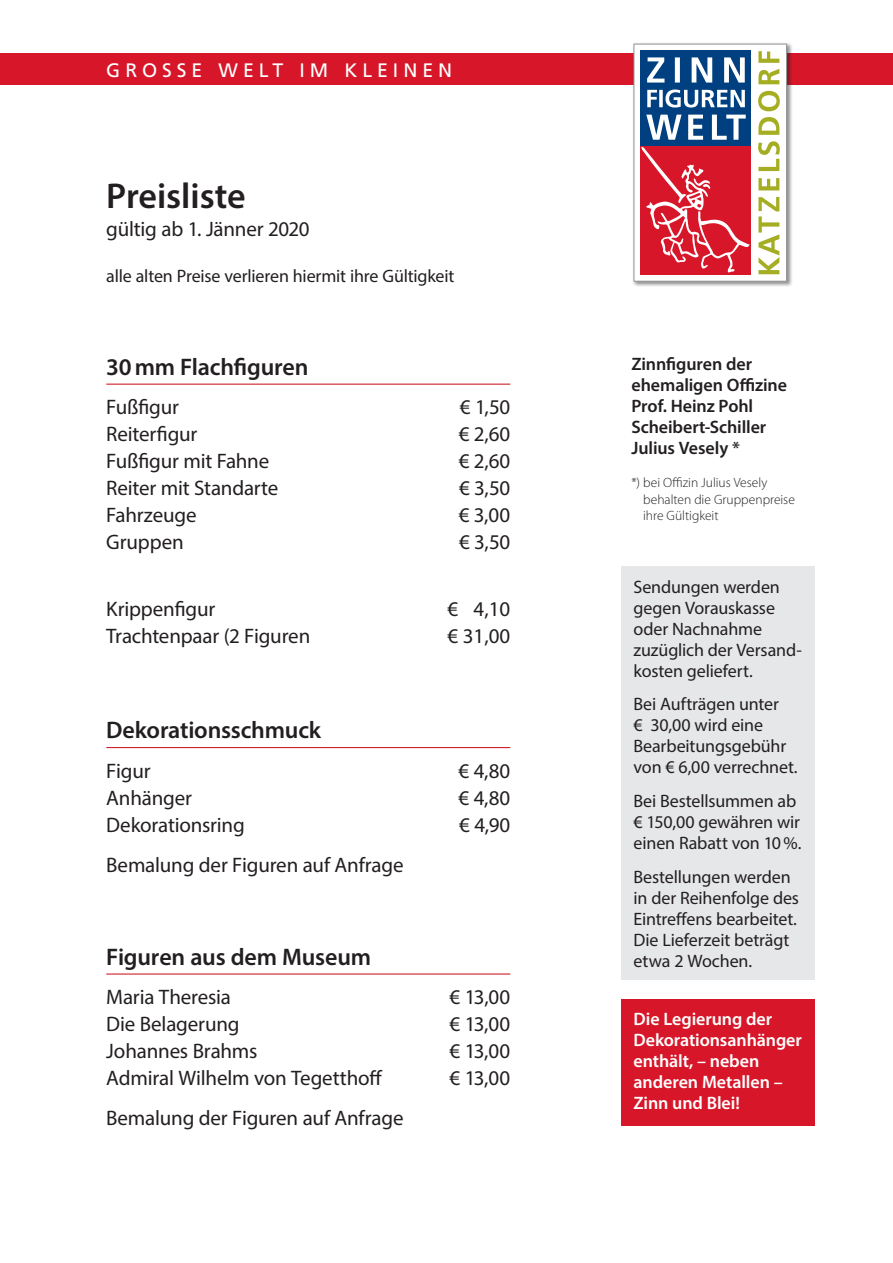
<style>
.page{position:relative;width:893px;height:1263px;background:#fff}
.page>*{position:absolute;margin:0;border:0;box-sizing:border-box;transform-origin:0 0}
.t1{font:600 36px "Myriad Pro";color:#231f20}
.t2{font:600 24px "Myriad Pro";letter-spacing:-.01em;color:#231f20}
.t3{font:21px "Myriad Pro";letter-spacing:-.01em;color:#231f20}
.t4{font:19.5px "Frutiger LT Std";letter-spacing:.255em;color:#fff}
.t5{font:18px/21px "Myriad Pro";letter-spacing:-.005em;color:#231f20}
.t6{font:600 18px/21px "Myriad Pro";letter-spacing:-.005em;color:#231f20}
.t7{font:600 18px/21px "Myriad Pro";letter-spacing:-.005em;color:#fff}
.t8{font:300 13.5px/16.5px "Myriad Pro";color:#231f20}
</style>
<div class="page">
<div style="left:0;top:53px;width:893px;height:32px;background:#d71729"></div>
<div style="left:632px;top:43px;width:161px;height:244px;background:#231f20;opacity:.5"></div>
<div style="left:634px;top:44px;width:153px;height:238px;background:#fff;border:1px solid #939598"></div>
<div style="left:641px;top:51px;width:110px;height:95px;background:#014080"></div>
<div style="left:641px;top:146px;width:110px;height:128px;background:#d71729"></div>
<svg style="left:758px;top:51px;width:22px;height:223px"></svg>
<svg style="left:647px;top:57px;width:98px;height:26px"></svg>
<svg style="left:646px;top:115px;width:100px;height:25px"></svg>
<svg style="left:647px;top:90px;width:98px;height:18px"></svg>
<svg style="left:641px;top:147px;width:109px;height:126px"></svg>
<div style="left:621px;top:566px;width:194px;height:414px;background:#e6e7e9"></div>
<div style="left:621px;top:999px;width:194px;height:126px;background:#d71729"></div>
<hr style="left:106px;top:384px;width:404px;height:1px;background:#d1232a">
<hr style="left:106px;top:747px;width:404px;height:1px;background:#d1232a">
<hr style="left:106px;top:973px;width:404px;height:1px;background:#d1232a">
<p class="t4" style="left:106px;top:59px;width:347px">GROSSE WELT IM KLEINEN</p>
<h1 class="t1" style="left:106px;top:173px;width:141px">Preisliste</h1>
<p class="t3" style="left:106px;top:216px;width:205px">gültig ab 1. Jänner 2020</p>
<p class="t5" style="left:106px;top:265px;width:350px">alle alten Preise verlieren hiermit ihre Gültigkeit</p>
<p class="t2" style="left:106px;top:351px;width:204px">30mm Flachfiguren</p>
<p class="t3" style="left:106px;top:394px;width:74px">Fußfigur</p>
<p class="t3" style="left:460px;top:394px;width:52px">€ 1,50</p>
<p class="t3" style="left:106px;top:421px;width:93px">Reiterfigur</p>
<p class="t3" style="left:459px;top:421px;width:53px">€ 2,60</p>
<p class="t3" style="left:106px;top:448px;width:165px">Fußfigur mit Fahne</p>
<p class="t3" style="left:459px;top:448px;width:53px">€ 2,60</p>
<p class="t3" style="left:106px;top:475px;width:173px">Reiter mit Standarte</p>
<p class="t3" style="left:459px;top:475px;width:53px">€ 3,50</p>
<p class="t3" style="left:106px;top:502px;width:92px">Fahrzeuge</p>
<p class="t3" style="left:459px;top:502px;width:53px">€ 3,00</p>
<p class="t3" style="left:106px;top:529px;width:79px">Gruppen</p>
<p class="t3" style="left:459px;top:529px;width:53px">€ 3,50</p>
<p class="t3" style="left:106px;top:596px;width:110px">Krippenfigur</p>
<p class="t3" style="left:448px;top:596px;width:64px">€ 4,10</p>
<p class="t3" style="left:106px;top:623px;width:205px">Trachtenpaar (2 Figuren</p>
<p class="t3" style="left:448px;top:623px;width:64px">€ 31,00</p>
<p class="t2" style="left:106px;top:715px;width:216px">Dekorationsschmuck</p>
<p class="t3" style="left:106px;top:758px;width:46px">Figur</p>
<p class="t3" style="left:458px;top:758px;width:53px">€ 4,80</p>
<p class="t3" style="left:106px;top:785px;width:87px">Anhänger</p>
<p class="t3" style="left:458px;top:785px;width:53px">€ 4,80</p>
<p class="t3" style="left:106px;top:812px;width:140px">Dekorationsring</p>
<p class="t3" style="left:459px;top:812px;width:52px">€ 4,90</p>
<p class="t3" style="left:106px;top:852px;width:299px">Bemalung der Figuren auf Anfrage</p>
<p class="t2" style="left:106px;top:941px;width:266px">Figuren aus dem Museum</p>
<p class="t3" style="left:106px;top:984px;width:126px">Maria Theresia</p>
<p class="t3" style="left:450px;top:984px;width:62px">€ 13,00</p>
<p class="t3" style="left:106px;top:1011px;width:135px">Die Belagerung</p>
<p class="t3" style="left:450px;top:1011px;width:62px">€ 13,00</p>
<p class="t3" style="left:106px;top:1038px;width:153px">Johannes Brahms</p>
<p class="t3" style="left:450px;top:1038px;width:62px">€ 13,00</p>
<p class="t3" style="left:106px;top:1065px;width:278px">Admiral Wilhelm von Tegetthoff</p>
<p class="t3" style="left:450px;top:1065px;width:62px">€ 13,00</p>
<p class="t3" style="left:106px;top:1105px;width:299px">Bemalung der Figuren auf Anfrage</p>
<p class="t6" style="left:631px;top:353px;width:157px">Zinnfiguren der ehemaligen Offizine<br>Prof. Heinz Pohl<br>Scheibert-Schiller<br>Julius Vesely *</p>
<p class="t8" style="left:643px;top:474px;width:153px;text-indent:-12px">*) bei Offizin Julius Vesely behalten die Gruppenpreise ihre Gültigkeit</p>
<p class="t5" style="left:634px;top:576px;width:170px">Sendungen werden gegen Vorauskasse oder Nachnahme zuzüglich der Versand&shy;kosten geliefert.</p>
<p class="t5" style="left:634px;top:693px;width:166px">Bei Aufträgen unter<br>€ 30,00 wird eine<br>Bearbeitungsgebühr von € 6,00 verrechnet.</p>
<p class="t5" style="left:634px;top:790px;width:169px">Bei Bestellsummen ab € 150,00 gewähren wir einen Rabatt von 10%.</p>
<p class="t5" style="left:634px;top:866px;width:167px">Bestellungen werden in der Reihenfolge des<br>Eintreffens bearbeitet.<br>Die Lieferzeit beträgt etwa 2 Wochen.</p>
<p class="t7" style="left:634px;top:1008px;width:170px">Die Legierung der<br>Dekorationsanhänger enthält, – neben anderen Metallen –<br>Zinn und Blei!</p>
</div>
